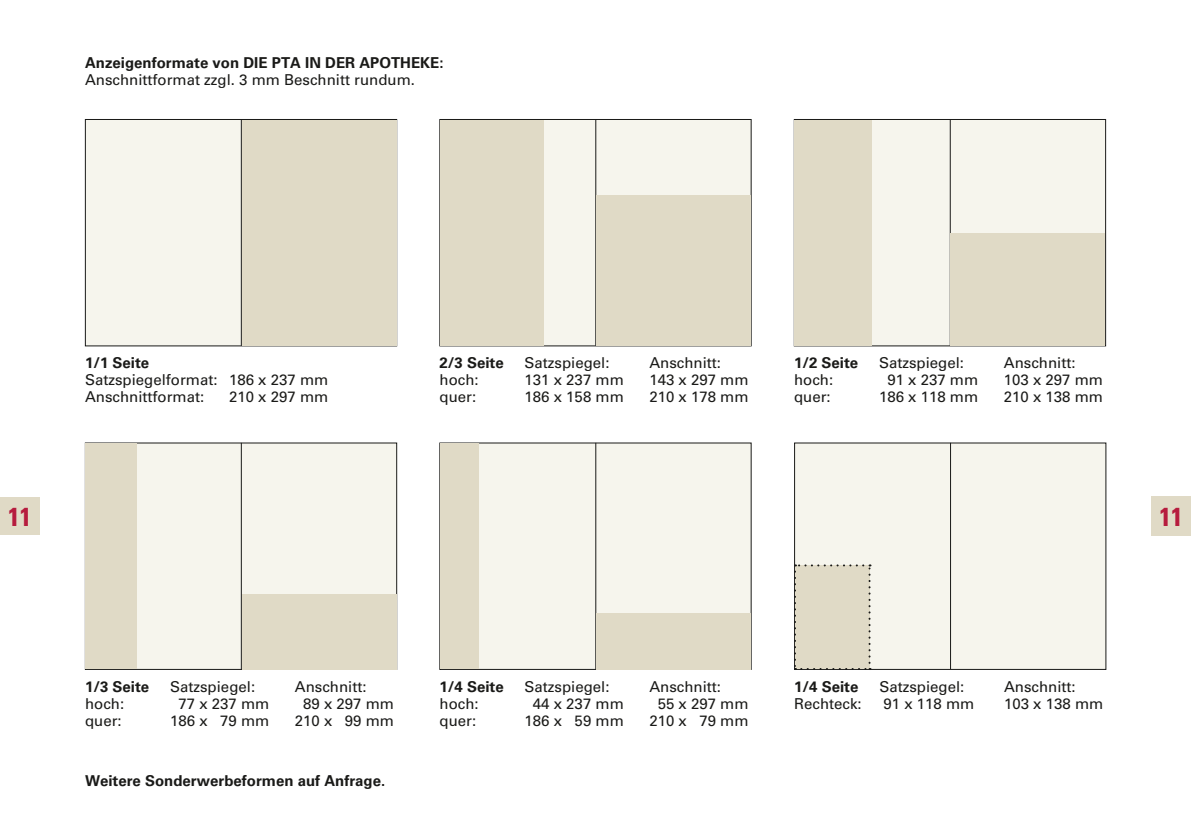
<style>
.page{position:relative;width:1191px;height:840px;background:#fff}
.page>*{position:absolute;margin:0;border:0;box-sizing:border-box;transform-origin:0 0}
.t1{font:700 condensed 26px "Univers LT Std";color:#b61c3e}
.t2{font:15px/17px "Univers LT Std";color:#1a1a18}
.t3{font:700 15px "Univers LT Std";color:#1a1a18}
</style>
<div class="page">
<div style="left:0;top:497px;width:40px;height:37px;background:#e0dac6"></div>
<div style="left:1151px;top:496px;width:40px;height:40px;background:#e0dac6"></div>
<div style="left:85px;top:119px;width:312px;height:227px;background:#f6f5ed;border:1px solid #1a1a18"></div>
<hr style="left:241px;top:119px;width:1px;height:226px;background:#1a1a18">
<div style="left:242px;top:120px;width:154px;height:225px;background:#e0dac6"></div>
<div style="left:794px;top:119px;width:312px;height:227px;background:#f6f5ed;border:1px solid #1a1a18"></div>
<hr style="left:950px;top:119px;width:1px;height:226px;background:#1a1a18">
<div style="left:794px;top:120px;width:78px;height:225px;background:#e0dac6"></div>
<div style="left:950px;top:232px;width:155px;height:113px;background:#e0dac6"></div>
<div style="left:439px;top:119px;width:312px;height:227px;background:#f6f5ed;border:1px solid #1a1a18"></div>
<hr style="left:595px;top:119px;width:1px;height:226px;background:#1a1a18">
<div style="left:440px;top:120px;width:103px;height:225px;background:#e0dac6"></div>
<div style="left:596px;top:194px;width:155px;height:151px;background:#e0dac6"></div>
<div style="left:85px;top:442px;width:312px;height:227px;background:#f6f5ed"></div>
<hr style="left:241px;top:442px;width:1px;height:227px;background:#1a1a18">
<div style="left:86px;top:443px;width:51px;height:225px;background:#e0dac6"></div>
<div style="left:242px;top:593px;width:154px;height:75px;background:#e0dac6"></div>
<div style="left:439px;top:442px;width:312px;height:227px;background:#f6f5ed"></div>
<hr style="left:595px;top:442px;width:1px;height:227px;background:#1a1a18">
<div style="left:440px;top:443px;width:38px;height:225px;background:#e0dac6"></div>
<div style="left:596px;top:612px;width:155px;height:56px;background:#e0dac6"></div>
<div style="left:794px;top:442px;width:312px;height:227px;background:#f6f5ed"></div>
<hr style="left:950px;top:442px;width:1px;height:227px;background:#1a1a18">
<div style="left:794px;top:564px;width:76px;height:105px;background:#e0dac6"></div>
<p class="t3" style="left:85px;top:53px;width:360px">Anzeigenformate von DIE PTA IN DER APOTHEKE:</p>
<p class="t2" style="left:85px;top:71px;width:331px">Anschnittformat zzgl. 3 mm Beschnitt rundum.</p>
<p class="t3" style="left:85px;top:354px;width:66px">1/1 Seite</p>
<p class="t2" style="left:85px;top:371px;width:245px">Satzspiegelformat: 186 x 237 mm<br>Anschnittformat:</p>
<p class="t2" style="left:229px;top:388px;width:101px">210 x 297 mm</p>
<p class="t3" style="left:439px;top:354px;width:66px">2/3 Seite</p>
<p class="t2" style="left:524px;top:354px;width:87px">Satzspiegel:</p>
<p class="t2" style="left:649px;top:354px;width:73px">Anschnitt:</p>
<p class="t2" style="left:439px;top:371px;width:41px">hoch:</p>
<p class="t2" style="left:524px;top:371px;width:101px">131 x 237 mm</p>
<p class="t2" style="left:649px;top:371px;width:101px">143 x 297 mm</p>
<p class="t2" style="left:439px;top:388px;width:38px">quer:</p>
<p class="t2" style="left:524px;top:388px;width:101px">186 x 158 mm</p>
<p class="t2" style="left:649px;top:388px;width:101px">210 x 178 mm</p>
<p class="t3" style="left:794px;top:354px;width:66px">1/2 Seite</p>
<p class="t2" style="left:879px;top:354px;width:87px">Satzspiegel:</p>
<p class="t2" style="left:1003px;top:354px;width:73px">Anschnitt:</p>
<p class="t2" style="left:794px;top:371px;width:41px">hoch:</p>
<p class="t2" style="left:887px;top:371px;width:92px">91 x 237 mm</p>
<p class="t2" style="left:1003px;top:371px;width:101px">103 x 297 mm</p>
<p class="t2" style="left:794px;top:388px;width:38px">quer:</p>
<p class="t2" style="left:879px;top:388px;width:101px">186 x 118 mm</p>
<p class="t2" style="left:1003px;top:388px;width:101px">210 x 138 mm</p>
<h1 class="t1" style="left:8px;top:500px;width:25px">11</h1>
<h1 class="t1" style="left:1159px;top:500px;width:25px">11</h1>
<p class="t3" style="left:85px;top:677px;width:66px">1/3 Seite</p>
<p class="t2" style="left:170px;top:677px;width:87px">Satzspiegel:</p>
<p class="t2" style="left:295px;top:677px;width:73px">Anschnitt:</p>
<p class="t2" style="left:85px;top:694px;width:41px">hoch:</p>
<p class="t2" style="left:178px;top:694px;width:92px">77 x 237 mm</p>
<p class="t2" style="left:303px;top:694px;width:92px">89 x 297 mm</p>
<p class="t2" style="left:85px;top:711px;width:38px">quer:</p>
<p class="t2" style="left:170px;top:711px;width:101px">186 x 79 mm</p>
<p class="t2" style="left:295px;top:711px;width:101px">210 x 99 mm</p>
<p class="t3" style="left:85px;top:771px;width:302px">Weitere Sonderwerbeformen auf Anfrage.</p>
<p class="t3" style="left:439px;top:677px;width:66px">1/4 Seite</p>
<p class="t2" style="left:524px;top:677px;width:87px">Satzspiegel:</p>
<p class="t2" style="left:649px;top:677px;width:73px">Anschnitt:</p>
<p class="t2" style="left:439px;top:694px;width:41px">hoch:</p>
<p class="t2" style="left:533px;top:694px;width:92px">44 x 237 mm</p>
<p class="t2" style="left:657px;top:694px;width:92px">55 x 297 mm</p>
<p class="t2" style="left:439px;top:711px;width:38px">quer:</p>
<p class="t2" style="left:524px;top:711px;width:101px">186 x 59 mm</p>
<p class="t2" style="left:649px;top:711px;width:101px">210 x 79 mm</p>
<p class="t3" style="left:794px;top:677px;width:66px">1/4 Seite</p>
<p class="t2" style="left:879px;top:677px;width:87px">Satzspiegel:</p>
<p class="t2" style="left:1004px;top:677px;width:73px">Anschnitt:</p>
<p class="t2" style="left:794px;top:694px;width:69px">Rechteck:</p>
<p class="t2" style="left:883px;top:694px;width:92px">91 x 118 mm</p>
<p class="t2" style="left:1004px;top:694px;width:101px">103 x 138 mm</p>
</div>
